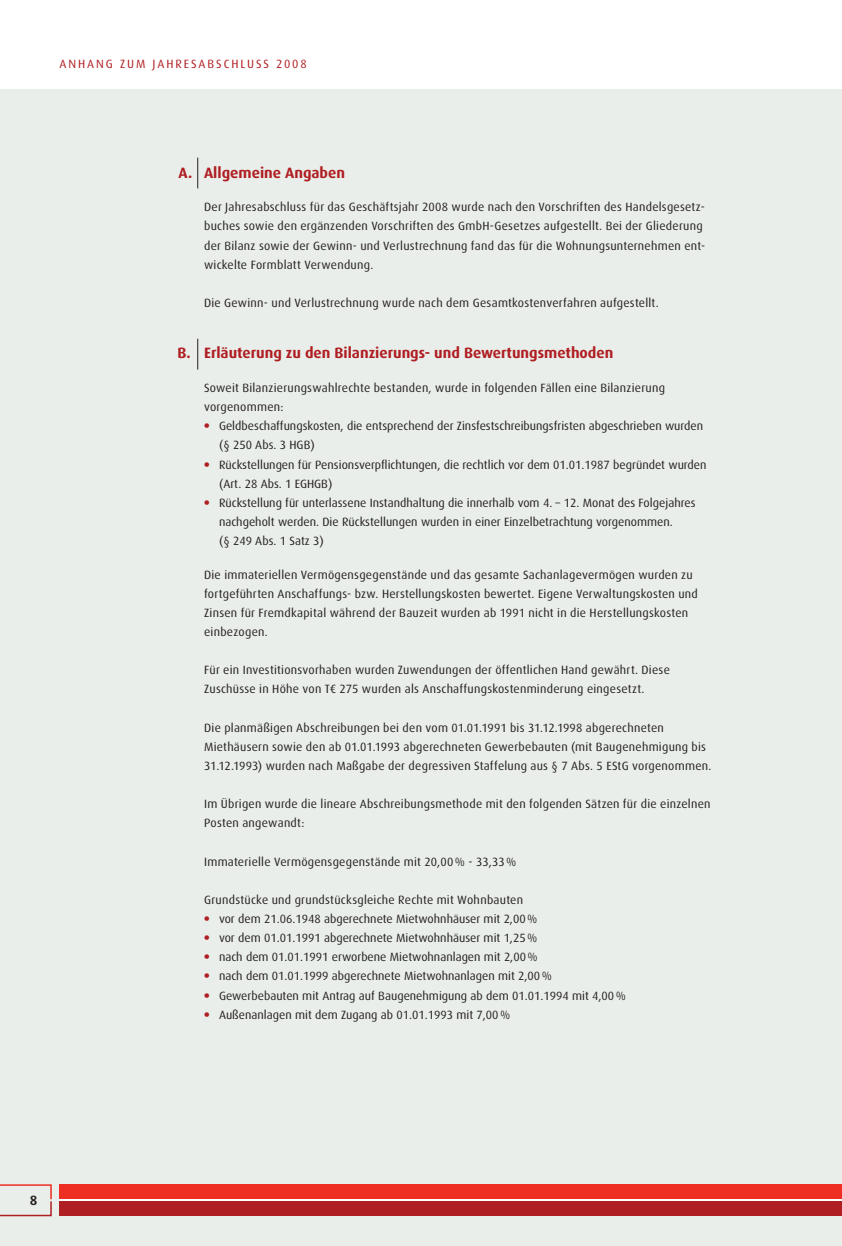
<style>
.page{position:relative;width:842px;height:1246px;background:#fff}
.page>*{position:absolute;margin:0;border:0;box-sizing:border-box;transform-origin:0 0}
.t1{font:700 15px "Dax Pro";color:#af1e22}
.t2{font:700 13.5px "Dax Pro";color:#231f20}
.t3{font:12px/19.2px "Dax Pro";letter-spacing:.01em;color:#231f20}
.t4{font:12px "Dax Pro";letter-spacing:.16em;color:#af1e22}
.s1{font-weight:900;color:#af1e22}
</style>
<div class="page">
<div style="left:0;top:89px;width:842px;height:1157px;background:#eaeeea"></div>
<div style="left:60px;top:1194px;width:782px;height:14px;background:#fff"></div>
<div style="left:60px;top:1201px;width:782px;height:15px;background:#af1e22"></div>
<div style="left:60px;top:1184px;width:782px;height:15px;background:#ee2e22"></div>
<svg style="left:0;top:1184px;width:52px;height:33px"></svg>
<hr style="left:197px;top:158px;width:1px;height:30px;background:#231f20">
<hr style="left:197px;top:339px;width:1px;height:30px;background:#231f20">
<p class="t4" style="left:60px;top:56px;width:249px">Anhang zum Jahresabschluss 2008</p>
<p class="t1" style="left:178px;top:163px;width:168px">A. Allgemeine Angaben</p>
<p class="t3" style="left:204px;top:197px;width:503px">Der Jahresabschluss für das Geschäftsjahr 2008 wurde nach den Vorschriften des Handelsgesetz&shy;buches sowie den ergänzenden Vorschriften des GmbH-Gesetzes aufgestellt. Bei der Gliederung der Bilanz sowie der Gewinn- und Verlustrechnung fand das für die Wohnungsunternehmen ent&shy;wickelte Formblatt Verwendung.</p>
<p class="t3" style="left:204px;top:293px;width:456px">Die Gewinn- und Verlustrechnung wurde nach dem Gesamtkostenverfahren aufgestellt.</p>
<p class="t1" style="left:178px;top:344px;width:437px">B. Erläuterung zu den Bilanzierungs- und Bewertungsmethoden</p>
<p class="t3" style="left:204px;top:378px;width:462px">Soweit Bilanzierungswahlrechte bestanden, wurde in folgenden Fällen eine Bilanzierung vorgenommen:</p>
<p class="t3" style="left:219px;top:416px;width:486px;text-indent:-15px"><span class="s1">•</span> Geldbeschaffungskosten, die entsprechend der Zinsfestschreibungsfristen abgeschrieben wurden (§ 250 Abs. 3 HGB)</p>
<p class="t3" style="left:219px;top:454px;width:489px;text-indent:-15px"><span class="s1">•</span> Rückstellungen für Pensionsverpflichtungen, die rechtlich vor dem 01.01.1987 begründet wurden (Art. 28 Abs. 1 EGHGB</p>
<p class="t3" style="left:328px;top:474px;width:6px">)</p>
<p class="t3" style="left:219px;top:493px;width:478px;text-indent:-15px"><span class="s1">•</span> Rückstellung für unterlassene Instandhaltung die innerhalb vom 4. – 12. Monat des Folgejahres nachgeholt werden. Die Rückstellungen wurden in einer Einzelbetrachtung vorgenommen.<br>(§ 249 Abs. 1 Satz 3)</p>
<p class="t3" style="left:204px;top:564px;width:495px">Die immateriellen Vermögensgegenstände und das gesamte Sachanlagevermögen wurden zu fortgeführten Anschaffungs- bzw. Herstellungskosten bewertet. Eigene Verwaltungskosten und Zinsen für Fremdkapital während der Bauzeit wurden ab 1991 nicht in die Herstellungskosten einbezogen.</p>
<p class="t3" style="left:204px;top:660px;width:467px">Für ein Investitionsvorhaben wurden Zuwendungen der öffentlichen Hand gewährt. Diese<br>Zuschüsse in Höhe von T€ 275 wurden als Anschaffungskostenminderung eingesetzt.</p>
<p class="t3" style="left:204px;top:717px;width:509px">Die planmäßigen Abschreibungen bei den vom 01.01.1991 bis 31.12.1998 abgerechneten<br>Miethäusern sowie den ab 01.01.1993 abgerechneten Gewerbebauten (mit Baugenehmigung bis<br>31.12.1993) wurden nach Maßgabe der degressiven Staffelung aus § 7 Abs. 5 EStG vorgenommen.</p>
<p class="t3" style="left:204px;top:794px;width:508px">Im Übrigen wurde die lineare Abschreibungsmethode mit den folgenden Sätzen für die einzelnen<br>Posten angewandt:</p>
<p class="t3" style="left:204px;top:851px;width:314px">Immaterielle Vermögensgegenstände mit 20,00% - 33,33%</p>
<p class="t3" style="left:204px;top:890px;width:320px">Grundstücke und grundstücksgleiche Rechte mit Wohnbauten</p>
<p class="t3" style="left:204px;top:909px;width:335px"><span class="s1">•</span> vor dem 21.06.1948 abgerechnete Mietwohnhäuser mit 2,00%</p>
<p class="t3" style="left:204px;top:928px;width:335px"><span class="s1">•</span> vor dem 01.01.1991 abgerechnete Mietwohnhäuser mit 1,25%</p>
<p class="t3" style="left:204px;top:947px;width:335px"><span class="s1">•</span> nach dem 01.01.1991 erworbene Mietwohnanlagen mit 2,00%</p>
<p class="t3" style="left:204px;top:966px;width:349px"><span class="s1">•</span> nach dem 01.01.1999 abgerechnete Mietwohnanlagen mit 2,00%</p>
<p class="t3" style="left:204px;top:985px;width:423px"><span class="s1">•</span> Gewerbebauten mit Antrag auf Baugenehmigung ab dem 01.01.1994 mit 4,00%</p>
<p class="t3" style="left:204px;top:1004px;width:308px"><span class="s1">•</span> Außenanlagen mit dem Zugang ab 01.01.1993 mit 7,00%</p>
<p class="t2" style="left:30px;top:1191px;width:9px">8</p>
</div>
